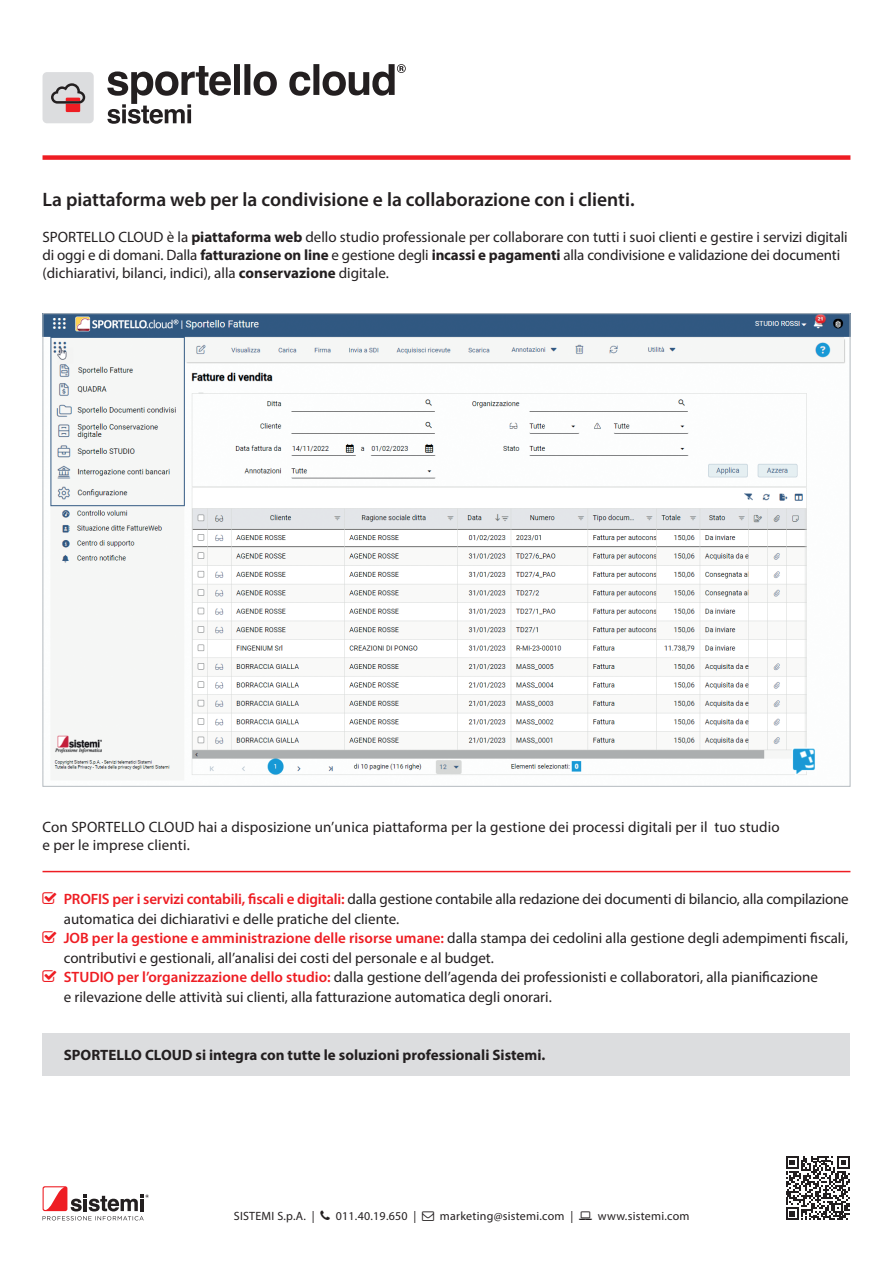
<style>
.page{position:relative;width:893px;height:1263px;background:#fff}
.page>*{position:absolute;margin:0;border:0;box-sizing:border-box;transform-origin:0 0}
.t1{font:600 19.5px "Myriad Pro";color:#231f20}
.t2{font:15px/18px "Myriad Pro";color:#231f20}
.t3{font:700 15px "Myriad Pro";color:#231f20}
.t4{font:12px "Myriad Pro";letter-spacing:.02em;color:#231f20}
.s1{font-weight:700}
.s2{font-weight:600;color:#ee1d23}
</style>
<div class="page">
<div style="left:43px;top:1186px;width:24px;height:25px;background:#f2565b;border-radius:2px"></div>
<svg style="left:43px;top:1187px;width:106px;height:33px"></svg>
<hr style="left:43px;top:871px;width:807px;height:1px;background:#ee1d23">
<div style="left:43px;top:155px;width:807px;height:5px;background:#ee1d23"></div>
<div style="left:43px;top:1033px;width:807px;height:42px;background:#dcdddf"></div>
<svg style="left:786px;top:1156px;width:64px;height:64px"></svg>
<svg style="left:107px;top:64px;width:299px;height:60px"></svg>
<div style="left:43px;top:72px;width:51px;height:51px;background:#dcdddf;border-radius:4px"></div>
<svg style="left:51px;top:83px;width:34px;height:29px"></svg>
<img style="left:45px;top:315px;width:803px;height:460px">
<p class="t1" style="left:43px;top:187px;width:594px">La piattaforma web per la condivisione e la collaborazione con i clienti.</p>
<p class="t2" style="left:43px;top:228px;width:807px">SPORTELLO CLOUD è la <span class="s1">piattaforma web</span> dello studio professionale per collaborare con tutti i suoi clienti e gestire i servizi digitali di oggi e di domani. Dalla <span class="s1">fatturazione on line</span> e gestione degli <span class="s1">incassi e pagamenti</span> alla condivisione e validazione dei documenti (dichiarativi, bilanci, indici), alla <span class="s1">conservazione</span> digitale.</p>
<p class="t2" style="left:43px;top:817px;width:739px">Con SPORTELLO CLOUD hai a disposizione un’unica piattaforma per la gestione dei processi digitali per il tuo studio e per le imprese clienti.</p>
<p class="t2" style="left:64px;top:889px;width:786px;line-height:19.5px"><span class="s2">PROFIS per i servizi contabili, fiscali e digitali:</span> dalla gestione contabile alla redazione dei documenti di bilancio, alla compilazione automatica dei dichiarativi e delle pratiche del cliente.</p>
<p class="t2" style="left:64px;top:928px;width:786px;line-height:19.5px"><span class="s2">JOB per la gestione e amministrazione delle risorse umane:</span> dalla stampa dei cedolini alla gestione degli adempimenti fiscali, contributivi e gestionali, all’analisi dei costi del personale e al budget.</p>
<p class="t2" style="left:64px;top:967px;width:756px;line-height:19.5px"><span class="s2">STUDIO per l’organizzazione dello studio:</span> dalla gestione dell’agenda dei professionisti e collaboratori, alla pianificazione e rilevazione delle attività sui clienti, alla fatturazione automatica degli onorari.</p>
<p class="t3" style="left:64px;top:1045px;width:483px">SPORTELLO CLOUD si integra con tutte le soluzioni professionali Sistemi.</p>
<p class="t4" style="left:234px;top:1209px;width:82px">SISTEMI S.p.A. |</p>
<p class="t4" style="left:336px;top:1209px;width:82px">011.40.19.650 |</p>
<p class="t4" style="left:440px;top:1209px;width:135px">marketing@sistemi.com |</p>
<p class="t4" style="left:598px;top:1209px;width:93px">www.sistemi.com</p>
</div>
